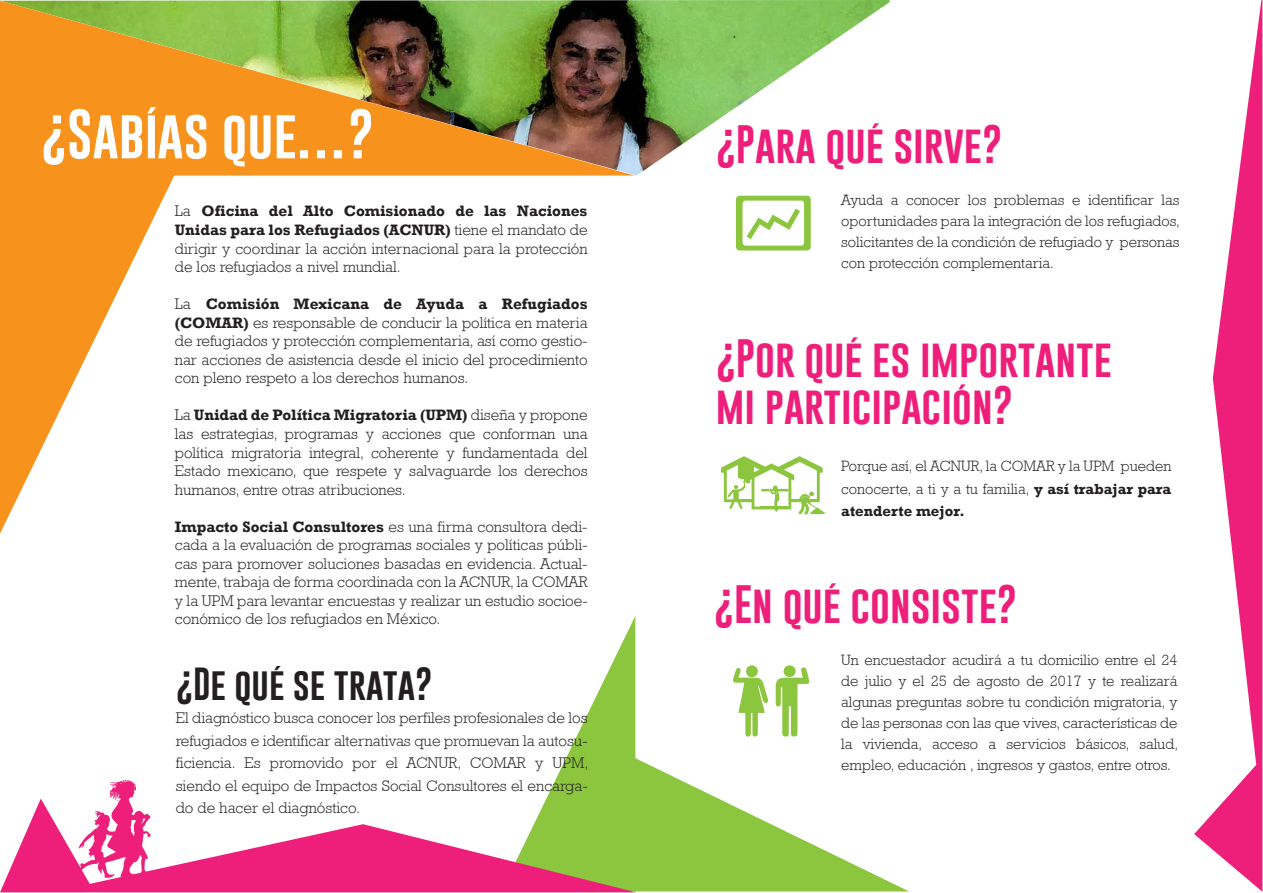
<style>
.page{position:relative;width:1263px;height:893px;background:#fff}
.page>*{position:absolute;margin:0;border:0;box-sizing:border-box;transform-origin:0 0}
.t1{font:50.85px "Gobold";color:#fff}
.t2{font:39.45px/47.4px "Gobold";color:#ee1e7b}
.t3{font:33.9px "Gobold";color:#231f20}
.t4{font:300 15.45px/18.6px "Rockwell";color:#231f20;text-align:justify}
.t5{font:300 15px/21px "Rockwell";color:#231f20;text-align:justify}
.s1{font-weight:700}
</style>
<div class="page">
<img style="left:0;top:0;width:889px;height:176px">
<img style="left:0;top:1px;width:635px;height:175px">
<svg style="left:0;top:174px;width:175px;height:360px;fill:#f7931d"></svg>
<svg style="left:736px;top:196px;width:75px;height:55px"></svg>
<svg style="left:721px;top:456px;width:104px;height:59px"></svg>
<svg style="left:546px;top:616px;width:362px;height:275px"></svg>
<svg style="left:1194px;top:0;width:68px;height:892px"></svg>
<svg style="left:0;top:799px;width:636px;height:93px"></svg>
<svg style="left:78px;top:780px;width:74px;height:98px"></svg>
<h1 class="t1" style="left:41px;top:101px;width:335px">¿Sabías que…?</h1>
<p class="t4" style="left:175px;top:202px;width:414px">La <span class="s1">Oficina del Alto Comisionado de las Naciones Unidas para los Refugiados (ACNUR)</span> tiene el mandato de dirigir y coordinar la acción internacional para la protección de los refugiados a nivel mundial.</p>
<p class="t4" style="left:175px;top:295px;width:414px">La <span class="s1">Comisión Mexicana de Ayuda a Refugiados (COMAR)</span> es responsable de conducir la política en materia de refugiados y protección complementaria, así como gestio&shy;nar acciones de asistencia desde el inicio del procedimiento con pleno respeto a los derechos humanos.</p>
<p class="t4" style="left:175px;top:406px;width:414px">La <span class="s1">Unidad de Política Migratoria (UPM)</span> diseña y propone las estrategias, programas y acciones que conforman una política migratoria integral, coherente y fundamentada del Estado mexicano, que respete y salvaguarde los derechos humanos, entre otras atribuciones.</p>
<p class="t4" style="left:175px;top:517px;width:414px"><span class="s1">Impacto Social Consultores</span> es una firma consultora dedi&shy;cada a la evaluación de programas sociales y políticas públi&shy;cas para promover soluciones basadas en evidencia. Actual&shy;mente, trabaja de forma coordinada con la ACNUR, la COMAR y la UPM para levantar encuestas y realizar un estudio socioe&shy;conómico de los refugiados en México.</p>
<h3 class="t3" style="left:176px;top:662px;width:258px">¿De qué se trata?</h3>
<p class="t4" style="left:176px;top:706px;width:414px;line-height:22.5px">El diagnóstico busca conocer los perfiles profesionales de los refugiados e identificar alternativas que promuevan la autosu&shy;ficiencia. Es promovido por el ACNUR, COMAR y UPM, siendo el equipo de Impactos Social Consultores el encarga&shy;do de hacer el diagnóstico.</p>
<h2 class="t2" style="left:716px;top:121px;width:288px">¿Para qué sirve?</h2>
<p class="t5" style="left:841px;top:190px;width:340px">Ayuda a conocer los problemas e identificar las oportunidades para la integración de los refugiados, solicitantes de la condición de refugiado y personas con protección complementaria.</p>
<h2 class="t2" style="left:716px;top:334px;width:398px">¿Por qué es importante mi participación?</h2>
<p class="t5" style="left:841px;top:455px;width:332px;line-height:22.5px">Porque así, el ACNUR, la COMAR y la UPM pueden conocerte, a ti y a tu familia, <span class="s1">y así trabajar para atenderte mejor.</span></p>
<h2 class="t2" style="left:714px;top:580px;width:305px">¿En qué consiste?</h2>
<p class="t5" style="left:841px;top:649px;width:338px">Un encuestador acudirá a tu domicilio entre el 24 de julio y el 25 de agosto de 2017 y te realizará algunas preguntas sobre tu condición migratoria, y de las personas con las que vives, características de la vivienda, acceso a servicios básicos, salud, empleo, educación , ingresos y gastos, entre otros.</p>
</div>
